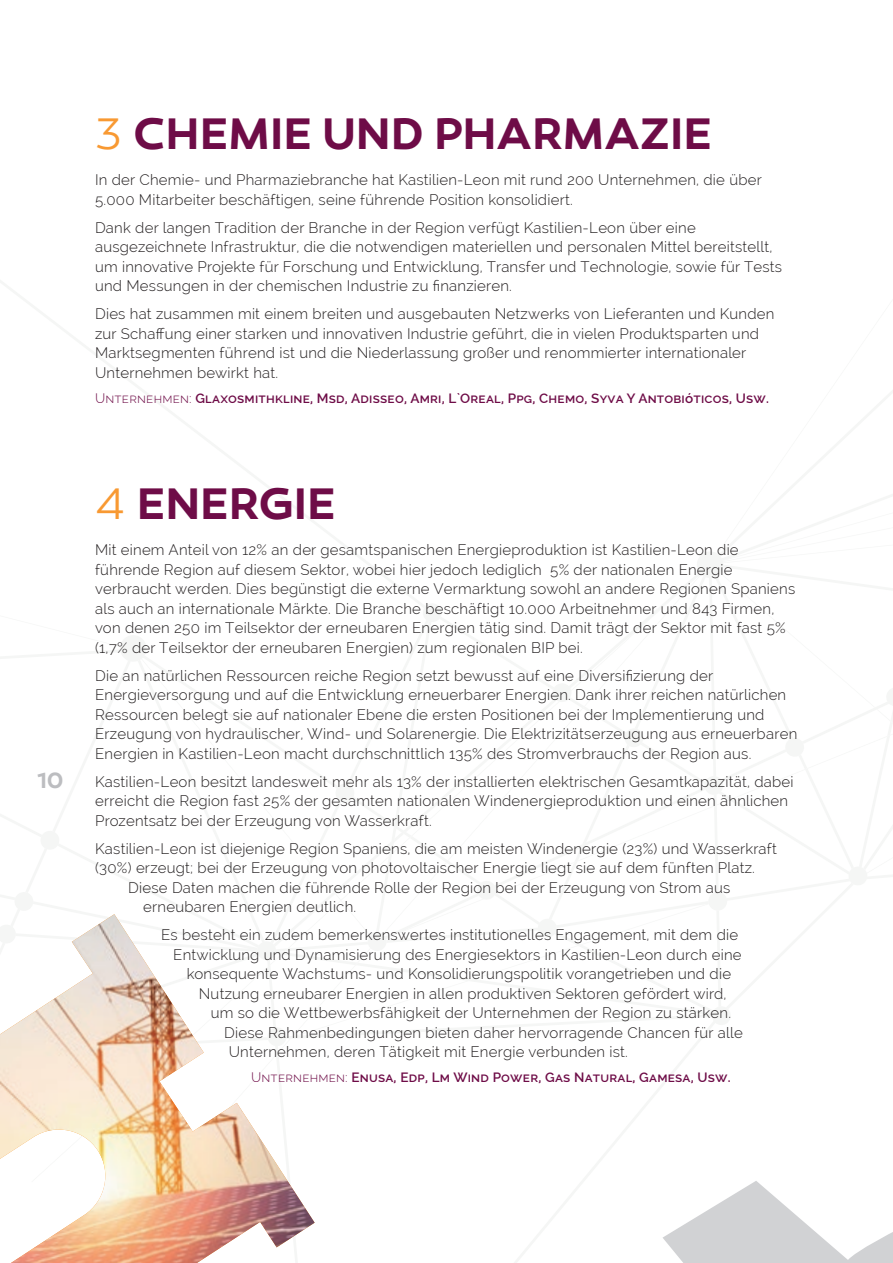
<style>
.page{position:relative;width:893px;height:1263px;background:#fff}
.page>*{position:absolute;margin:0;border:0;box-sizing:border-box;transform-origin:0 0}
.t1{font:600 45px "Canaro";color:#6e0c47}
.t2{font:600 22.5px "Canaro";color:#bcbdc0}
.t3{font:300 15px/19.5px "Raleway";letter-spacing:.015em;color:#231f20}
.t4{font:600 13.5px "Raleway";letter-spacing:.015em;color:#6e0c47}
.s1{font-weight:300;color:#f89932}
.s2{font-weight:300}
</style>
<div class="page">
<svg style="left:663px;top:1181px;width:230px;height:82px"></svg>
<img style="left:0;top:914px;width:315px;height:349px">
<h1 class="t1" style="left:95px;top:106px;width:618px"><span class="s1">3</span> CHEMIE UND PHARMAZIE</h1>
<p class="t3" style="left:95px;top:170px;width:668px">In der Chemie- und Pharmaziebranche hat Kastilien-Leon mit rund 200 Unternehmen, die über<br>5.000 Mitarbeiter beschäftigen, seine führende Position konsolidiert.</p>
<p class="t3" style="left:95px;top:218px;width:688px">Dank der langen Tradition der Branche in der Region verfügt Kastilien-Leon über eine ausgezeichnete Infrastruktur, die die notwendigen materiellen und personalen Mittel bereitstellt, um innovative Projekte für Forschung und Entwicklung, Transfer und Technologie, sowie für Tests und Messungen in der chemischen Industrie zu finanzieren.</p>
<p class="t3" style="left:95px;top:304px;width:681px">Dies hat zusammen mit einem breiten und ausgebauten Netzwerks von Lieferanten und Kunden zur Schaffung einer starken und innovativen Industrie geführt, die in vielen Produktsparten und Marktsegmenten führend ist und die Niederlassung großer und renommierter internationaler Unternehmen bewirkt hat.</p>
<p class="t4" style="left:95px;top:390px;width:676px"><span class="s2">Unternehmen:</span> Glaxosmithkline, Msd, Adisseo, Amri, L`Oreal, Ppg, Chemo, Syva Y Antobióticos, Usw.</p>
<h2 class="t2" style="left:37px;top:767px;width:28px">10</h2>
<h1 class="t1" style="left:95px;top:476px;width:242px"><span class="s1">4</span> ENERGIE</h1>
<p class="t3" style="left:95px;top:540px;width:702px">Mit einem Anteil von 12% an der gesamtspanischen Energieproduktion ist Kastilien-Leon die führende Region auf diesem Sektor, wobei hier jedoch lediglich 5% der nationalen Energie verbraucht werden. Dies begünstigt die externe Vermarktung sowohl an andere Regionen Spaniens als auch an internationale Märkte. Die Branche beschäftigt 10.000 Arbeitnehmer und 843 Firmen, von denen 250 im Teilsektor der erneubaren Energien tätig sind. Damit trägt der Sektor mit fast 5% (1,7% der Teilsektor der erneubaren Energien) zum regionalen BIP bei.</p>
<p class="t3" style="left:95px;top:666px;width:704px">Die an natürlichen Ressourcen reiche Region setzt bewusst auf eine Diversifizierung der Energieversorgung und auf die Entwicklung erneuerbarer Energien. Dank ihrer reichen natürlichen Ressourcen belegt sie auf nationaler Ebene die ersten Positionen bei der Implementierung und Erzeugung von hydraulischer, Wind- und Solarenergie. Die Elektrizitätserzeugung aus erneuerbaren Energien in Kastilien-Leon macht durchschnittlich 135% des Stromverbrauchs der Region aus.</p>
<p class="t3" style="left:95px;top:772px;width:700px">Kastilien-Leon besitzt landesweit mehr als 13% der installierten elektrischen Gesamtkapazität, dabei erreicht die Region fast 25% der gesamten nationalen Windenergieproduktion und einen ähnlichen<br>Prozentsatz bei der Erzeugung von Wasserkraft.</p>
<p class="t3" style="left:95px;top:839px;width:683px">Kastilien-Leon ist diejenige Region Spaniens, die am meisten Windenergie (23%) und Wasserkraft</p>
<p class="t3" style="left:95px;top:858px;width:661px">(30%) erzeugt; bei der Erzeugung von photovoltaischer Energie liegt sie auf dem fünften Platz.</p>
<p class="t3" style="left:128px;top:878px;width:604px">Diese Daten machen die führende Rolle der Region bei der Erzeugung von Strom aus</p>
<p class="t3" style="left:143px;top:897px;width:214px">erneubaren Energien deutlich.</p>
<p class="t3" style="left:161px;top:925px;width:578px">Es besteht ein zudem bemerkenswertes institutionelles Engagement, mit dem die</p>
<p class="t3" style="left:173px;top:945px;width:570px">Entwicklung und Dynamisierung des Energiesektors in Kastilien-Leon durch eine</p>
<p class="t3" style="left:187px;top:964px;width:546px">konsequente Wachstums- und Konsolidierungspolitik vorangetrieben und die</p>
<p class="t3" style="left:199px;top:984px;width:529px">Nutzung erneubarer Energien in allen produktiven Sektoren gefördert wird,</p>
<p class="t3" style="left:211px;top:1003px;width:522px">um so die Wettbewerbsfähigkeit der Unternehmen der Region zu stärken.</p>
<p class="t3" style="left:224px;top:1023px;width:520px">Diese Rahmenbedingungen bieten daher hervorragende Chancen für alle</p>
<p class="t3" style="left:229px;top:1042px;width:401px">Unternehmen, deren Tätigkeit mit Energie verbunden ist.</p>
<p class="t4" style="left:251px;top:1069px;width:481px"><span class="s2">Unternehmen:</span> Enusa, Edp, Lm Wind Power, Gas Natural, Gamesa, Usw.</p>
</div>
